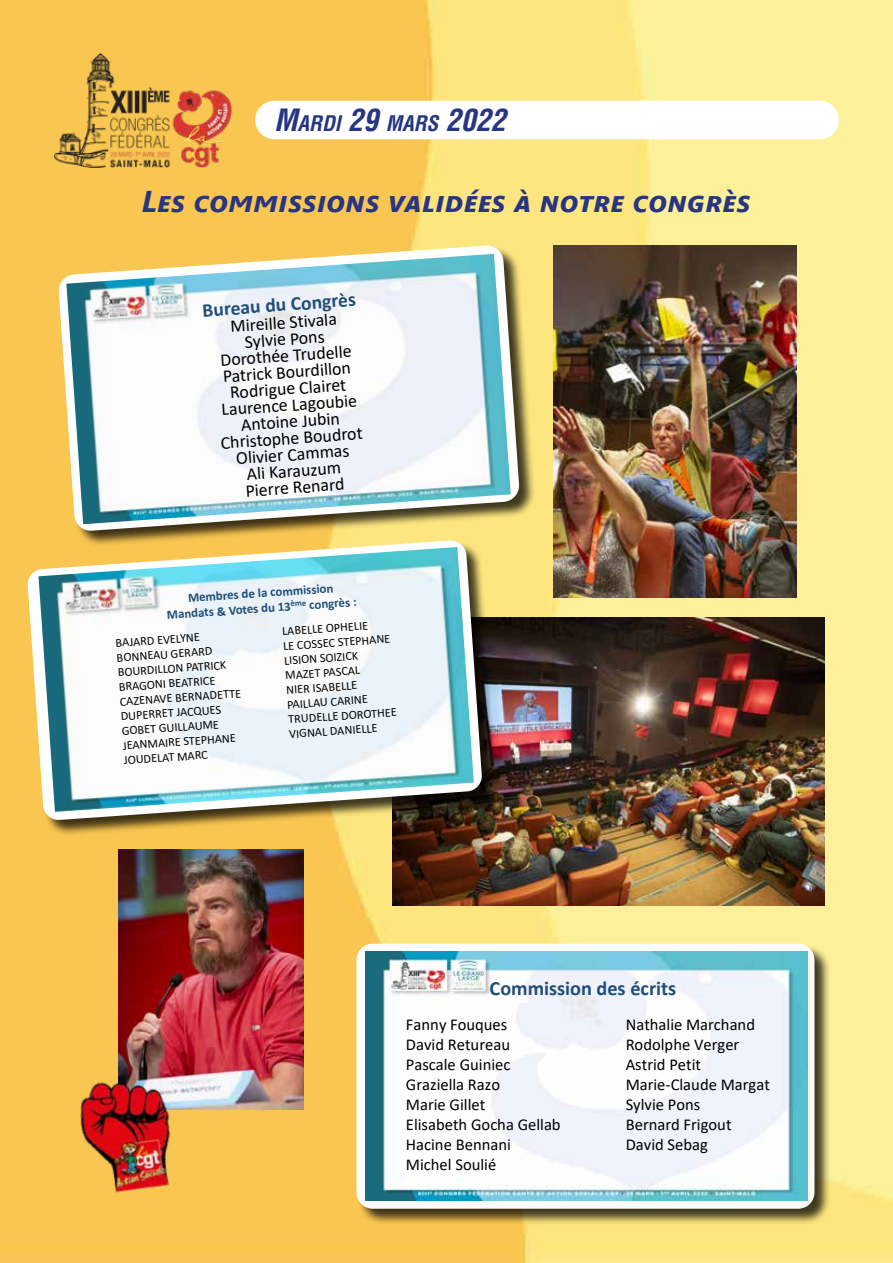
<style>
.page{position:relative;width:893px;height:1263px;background:#fff}
.page>*{position:absolute;margin:0;border:0;box-sizing:border-box;transform-origin:0 0}
.t1{font:italic 700 30px "Segoe UI";color:#283583}
.t2{font:italic 700 condensed 21px "Helvetica LT Std";color:#283583}
.t3{font:700 20.25px "Calibri";color:#1f4e79}
.t4{font:700 19.65px "Calibri";color:#1f4e79}
.t5{font:17.85px/16.5px "Calibri";color:#000;text-align:center}
.t6{font:16.65px/20px "Calibri";color:#000}
.t7{font:700 12.75px/15.3px "Calibri";color:#1f4e79;text-align:center}
.t8{font:12.3px/14.7px "Calibri";color:#000}
.s1{font-size:30px}
</style>
<div class="page">
<img style="left:0;top:0;width:893px;height:1263px">
<div style="left:59px;top:246px;width:476px;height:301px;background:#000;opacity:.75"></div>
<svg style="left:58px;top:245px;width:462px;height:286px;background:#dabc6d"></svg>
<img style="left:66px;top:254px;width:445px;height:270px">
<div style="left:255px;top:101px;width:584px;height:38px;background:#fff;border-radius:19px"></div>
<img style="left:54px;top:53px;width:178px;height:115px">
<div style="left:357px;top:944px;width:474px;height:281px;background:#000;opacity:.75"></div>
<div style="left:356px;top:944px;width:458px;height:265px;background:#fff;border-radius:16px"></div>
<img style="left:365px;top:952px;width:443px;height:249px">
<img style="left:554px;top:246px;width:242px;height:351px">
<img style="left:392px;top:617px;width:433px;height:289px">
<div style="left:28px;top:541px;width:470px;height:295px;background:#000;opacity:.75"></div>
<svg style="left:27px;top:540px;width:455px;height:280px"></svg>
<img style="left:38px;top:547px;width:436px;height:265px">
<img style="left:118px;top:849px;width:185px;height:260px">
<img style="left:72px;top:1066px;width:114px;height:136px">
<h2 class="t2" style="left:274px;top:110px;width:233px"><span class="s1">M</span>ARDI <span class="s1">29</span> MARS <span class="s1">2022</span></h2>
<h1 class="t1" style="left:142px;top:173px;width:611px">Les commissions validées à notre congrès</h1>
<h3 class="t4" style="left:201px;top:296px;width:155px;rotate:-4deg">Bureau du Congrès</h3>
<h3 class="t5" style="left:212px;top:319px;width:144px;rotate:-4deg">Mireille Stivala<br>Sylvie Pons<br>Dorothée Trudelle<br>Patrick Bourdillon<br>Rodrigue Clairet<br>Laurence Lagoubie<br>Antoine Jubin<br>Christophe Boudrot<br>Olivier Cammas<br>Ali Karauzum<br>Pierre Renard</h3>
<p class="t7" style="left:165px;top:592px;width:192px;rotate:-4deg">Membres de la commission<br>Mandats &amp; Votes du 13<sup>ème</sup> congrès :</p>
<p class="t8" style="left:115px;top:635px;width:123px;rotate:-4deg">BAJARD EVELYNE<br>BONNEAU GERARD<br>BOURDILLON PATRICK<br>BRAGONI BEATRICE<br>CAZENAVE BERNADETTE<br>DUPERRET JACQUES<br>GOBET GUILLAUME<br>JEANMAIRE STEPHANE<br>JOUDELAT MARC</p>
<p class="t8" style="left:282px;top:624px;width:110px;rotate:-4deg">LABELLE OPHELIE<br>LE COSSEC STEPHANE<br>LISION SOIZICK<br>MAZET PASCAL<br>NIER ISABELLE<br>PAILLAU CARINE<br>TRUDELLE DOROTHEE<br>VIGNAL DANIELLE</p>
<h3 class="t3" style="left:490px;top:974px;width:188px">Commission des écrits</h3>
<h3 class="t6" style="left:406px;top:1014px;width:156px">Fanny Fouques<br>David Retureau<br>Pascale Guiniec<br>Graziella Razo<br>Marie Gillet<br>Elisabeth Gocha Gellab<br>Hacine Bennani<br>Michel Soulié</h3>
<h3 class="t6" style="left:626px;top:1014px;width:146px">Nathalie Marchand<br>Rodolphe Verger<br>Astrid Petit<br>Marie-Claude Margat<br>Sylvie Pons<br>Bernard Frigout<br>David Sebag</h3>
</div>
